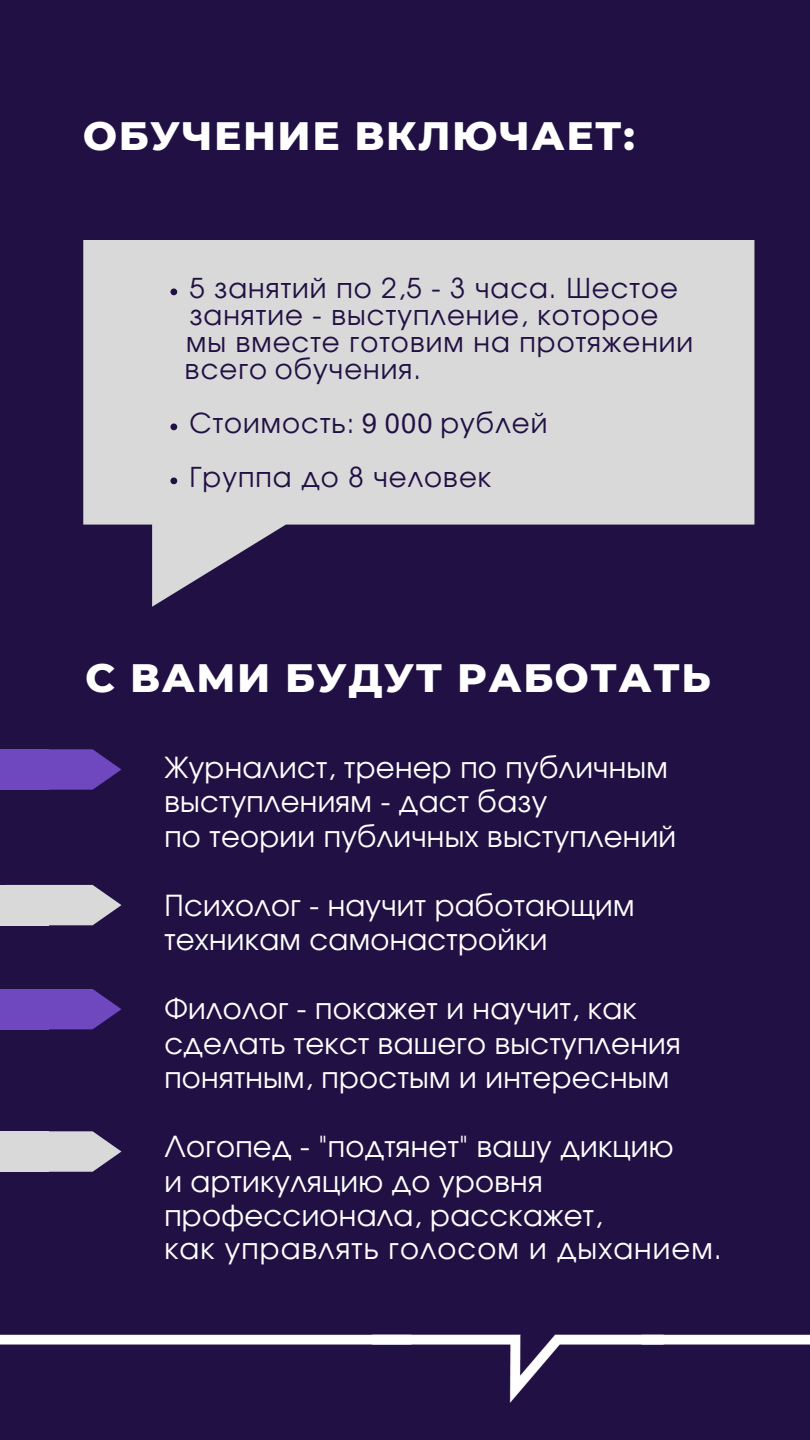
<style>
.page{position:relative;width:810px;height:1440px;background:#211044}
.page>*{position:absolute;margin:0;border:0;box-sizing:border-box;transform-origin:0 0}
.t1{font:800 40.5px "Montserrat";letter-spacing:.04em;color:#fff}
.t2{font:29px/34.5px "Evolventa";letter-spacing:.01em;color:#fff}
.t3{font:27.4px/27px "Evolventa";letter-spacing:.04em;color:#211044}
.s1{font-family:"Arial"}
</style>
<div class="page">
<div style="left:642px;top:1335px;width:168px;height:10px;background:#fff"></div>
<img style="left:373px;top:1334px;width:292px;height:69px">
<div style="left:0;top:1335px;width:411px;height:10px;background:#fff"></div>
<svg style="left:83px;top:240px;width:671px;height:366px;fill:#d9d9d9"></svg>
<svg style="left:170px;top:289px;width:7px;height:6px"></svg>
<svg style="left:170px;top:424px;width:7px;height:6px"></svg>
<svg style="left:170px;top:478px;width:7px;height:6px"></svg>
<svg style="left:49px;top:749px;width:73px;height:41px"></svg>
<div style="left:0;top:749px;width:49px;height:41px;background:#6f47bf"></div>
<svg style="left:49px;top:989px;width:73px;height:40px"></svg>
<div style="left:0;top:989px;width:49px;height:40px;background:#6f47bf"></div>
<svg style="left:49px;top:885px;width:73px;height:40px"></svg>
<div style="left:0;top:885px;width:49px;height:40px;background:#d9d9d9"></div>
<svg style="left:49px;top:1131px;width:73px;height:41px"></svg>
<div style="left:0;top:1131px;width:49px;height:41px;background:#d9d9d9"></div>
<h1 class="t1" style="left:83px;top:111px;width:553px">ОБУЧЕНИЕ ВКЛЮЧАЕТ:</h1>
<p class="t3" style="left:185px;top:277px;width:510px">5 занятий по 2,5 - 3 часа. Шестое занятие - выступление, которое мы вместе готовим на протяжении всего обучения.</p>
<p class="t3" style="left:189px;top:398px;width:359px;line-height:54px">Стоимость: <span class="s1">9 000</span> рублей<br>Группа до 8 человек</p>
<h1 class="t1" style="left:86px;top:653px;width:627px">С ВАМИ БУДУТ РАБОТАТЬ</h1>
<p class="t2" style="left:164px;top:752px;width:513px">Журналист, тренер по публичным выступлениям - даст базу<br>по теории публичных выступлений</p>
<p class="t2" style="left:164px;top:890px;width:472px">Психолог - научит работающим техникам самонастройки</p>
<p class="t2" style="left:164px;top:993px;width:518px">Филолог - покажет и научит, как сделать текст вашего выступления понятным, простым и интересным</p>
<p class="t2" style="left:164px;top:1131px;width:559px;line-height:34px">Логопед - "подтянет" вашу дикцию<br>и артикуляцию до уровня профессионала, расскажет,<br>как управлять голосом и дыханием.</p>
</div>
